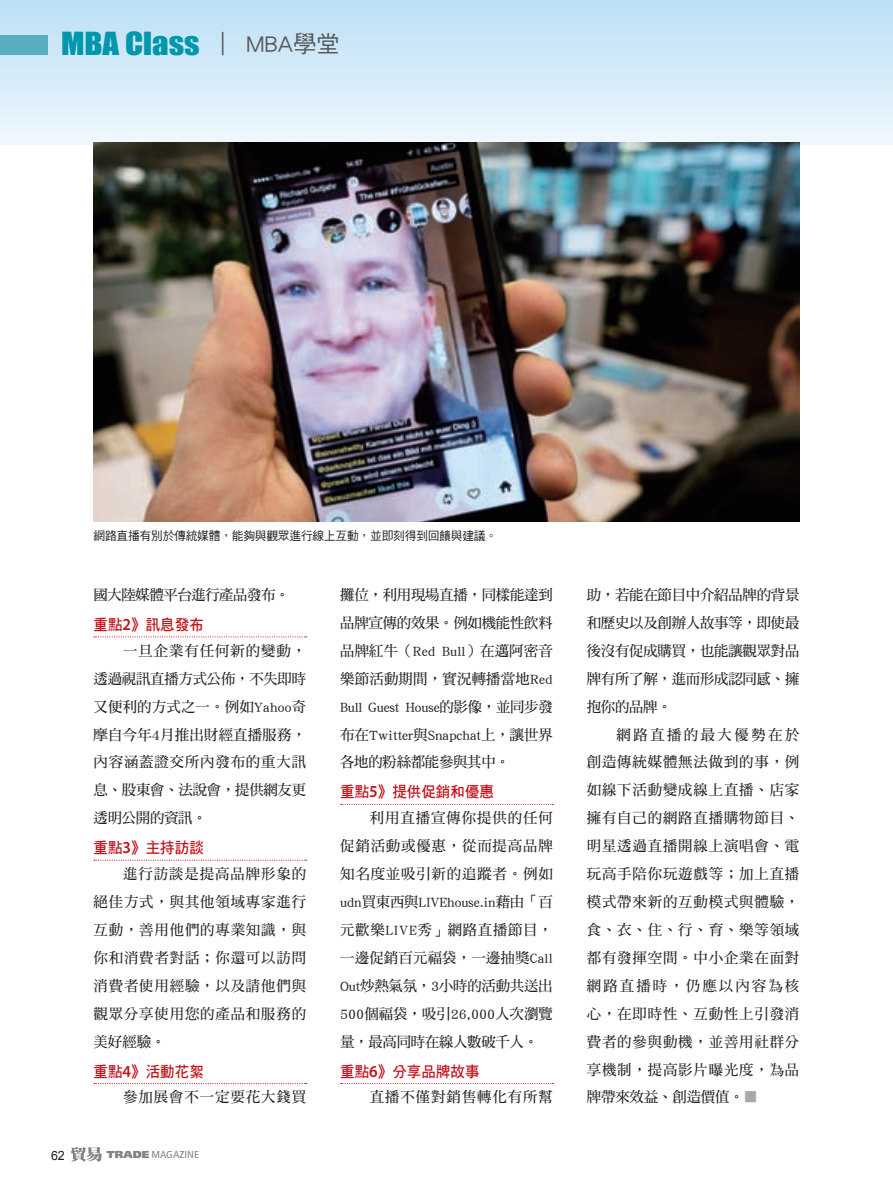
<style>
.page{position:relative;width:893px;height:1191px;background:#fff}
.page>*{position:absolute;margin:0;border:0;box-sizing:border-box;transform-origin:0 0}
.t1{font:29.25px "Impact";color:#0097ad;scale:1.12 1}
.t2{font:15.3px "DF Hei Std W7";color:#c4121a;scale:.95 1}
.t3{font:14.7px/27.9px "DF Ming Std W7";letter-spacing:.06em;color:#231f20;text-align:justify}
.t4{font:14.7px "DF Ming Std W7";letter-spacing:-.015em;color:#231f20}
.t5{font:14.7px "DF Ming Std W7";letter-spacing:-.03em;color:#231f20}
.t6{font:14.7px "DF Ming Std W7";letter-spacing:.145em;color:#231f20}
.t7{font:14.7px "DF Ming Std W7";letter-spacing:-.01em;color:#231f20}
.t8{font:14.7px "DF Ming Std W7";letter-spacing:.17em;color:#231f20}
.t9{font:12.75px "Arial";color:#231f20}
.t10{font:12px "DF Hei Std W5";letter-spacing:-.02em;color:#231f20}
.t11{font:condensed 10.05px "Frutiger";color:#808285;scale:1.1 1}
.s1{font-family:"DF Hei Std W5";font-size:23.4px;color:#57585a}
.s2{font-family:"Myriad Pro";font-weight:600;font-size:16.8px}
.s3{font-weight:900;font-stretch:normal}
.s4{color:#a8a9ad}
</style>
<div class="page">
<div style="left:0;top:0;width:893px;height:145px;background:linear-gradient(to bottom,#bce0f5,#eef7fc)"></div>
<svg style="left:94px;top:636px;width:213px;height:1px"></svg>
<svg style="left:94px;top:859px;width:213px;height:1px"></svg>
<svg style="left:94px;top:1083px;width:213px;height:1px"></svg>
<svg style="left:341px;top:804px;width:212px;height:1px"></svg>
<svg style="left:341px;top:1083px;width:212px;height:1px"></svg>
<img style="left:94px;top:142px;width:705px;height:379px">
<svg style="left:71px;top:1146px;width:31px;height:15px"></svg>
<div style="left:0;top:35px;width:47px;height:20px;background:#59adbf"></div>
<p class="t1" style="left:61px;top:21px;width:251px">MBA Class <span class="s1">｜ MBA學堂</span></p>
<p class="t10" style="left:94px;top:529px;width:405px">網路直播有別於傳統媒體，能夠與觀眾進行線上互動，並即刻得到回饋與建議。</p>
<p class="t5" style="left:94px;top:587px;width:198px">國大陸媒體平台進行產品發布。</p>
<p class="t2" style="left:94px;top:616px;width:118px">重點<span class="s2">2</span>》訊息發布</p>
<p class="t3" style="left:94px;top:636px;width:214px;text-indent:30px">一旦企業有任何新的變動，透過視訊直播方式公佈，不失即時又便利的方式之一。例如Yahoo奇摩自今年4月推出財經直播服務，內容涵蓋證交所內發布的重大訊息、股東會、法說會，提供網友更透明公開的資訊。</p>
<p class="t2" style="left:94px;top:839px;width:118px">重點<span class="s2">3</span>》主持訪談</p>
<p class="t3" style="left:94px;top:859px;width:214px;text-indent:30px">進行訪談是提高品牌形象的絕佳方式，與其他領域專家進行互動，善用他們的專業知識，與你和消費者對話；你還可以訪問消費者使用經驗，以及請他們與觀眾分享使用您的產品和服務的美好經驗。</p>
<p class="t2" style="left:94px;top:1062px;width:118px">重點<span class="s2">4</span>》活動花絮</p>
<p class="t3" style="left:123px;top:1083px;width:184px">參加展會不一定要花大錢買</p>
<p class="t9" style="left:51px;top:1147px;width:15px">62</p>
<p class="t11" style="left:107px;top:1148px;width:86px"><span class="s3">TRADE</span> MAGAZINE</p>
<p class="t3" style="left:340px;top:580px;width:214px">攤位，利用現場直播，同樣能達到品牌宣傳的效果。例如機能性飲料品牌紅牛（Red Bull）在邁阿密音樂節活動期間，實況轉播當地Red Bull Guest House的影像，並同步發布在Twitter與Snapchat上，讓世界各地的粉絲都能參與其中。</p>
<p class="t2" style="left:340px;top:783px;width:164px">重點<span class="s2">5</span>》提供促銷和優惠</p>
<p class="t3" style="left:340px;top:804px;width:214px;text-indent:30px">利用直播宣傳你提供的任何促銷活動或優惠，從而提高品牌知名度並吸引新的追蹤者。例如udn買東西與LIVEhouse.in藉由「百元歡樂LIVE秀」網路直播節目，一邊促銷百元福袋，一邊抽獎Call Out炒熱氣氛，3小時的活動共送出500個福袋，吸引26,000人次瀏覽量，最高同時在線人數破千人。</p>
<p class="t2" style="left:340px;top:1062px;width:148px">重點<span class="s2">6</span>》分享品牌故事</p>
<p class="t3" style="left:370px;top:1083px;width:184px">直播不僅對銷售轉化有所幫</p>
<p class="t4" style="left:587px;top:587px;width:214px">助，若能在節目中介紹品牌的背景</p>
<p class="t4" style="left:587px;top:614px;width:214px">和歷史以及創辦人故事等，即使最</p>
<p class="t4" style="left:587px;top:642px;width:214px">後沒有促成購買，也能讓觀眾對品</p>
<p class="t4" style="left:587px;top:670px;width:214px">牌有所了解，進而形成認同感、擁</p>
<p class="t3" style="left:587px;top:692px;width:86px">抱你的品牌。</p>
<p class="t8" style="left:617px;top:726px;width:184px">網路直播的最大優勢在於</p>
<p class="t3" style="left:587px;top:748px;width:214px">創造傳統媒體無法做到的事，例</p>
<p class="t3" style="left:587px;top:776px;width:214px">如線下活動變成線上直播、店家</p>
<p class="t3" style="left:587px;top:804px;width:214px">擁有自己的網路直播購物節目、</p>
<p class="t3" style="left:587px;top:831px;width:214px">明星透過直播開線上演唱會、電</p>
<p class="t3" style="left:587px;top:859px;width:214px">玩高手陪你玩遊戲等；加上直播</p>
<p class="t3" style="left:587px;top:887px;width:214px">模式帶來新的互動模式與體驗，</p>
<p class="t3" style="left:587px;top:915px;width:214px">食、衣、住、行、育、樂等領域</p>
<p class="t3" style="left:587px;top:943px;width:214px">都有發揮空間。中小企業在面對</p>
<p class="t6" style="left:587px;top:977px;width:214px">網路直播時，仍應以內容為核</p>
<p class="t3" style="left:587px;top:999px;width:214px">心，在即時性、互動性上引發消</p>
<p class="t3" style="left:587px;top:1027px;width:214px">費者的參與動機，並善用社群分</p>
<p class="t3" style="left:587px;top:1055px;width:214px">享機制，提高影片曝光度，為品</p>
<p class="t7" style="left:587px;top:1089px;width:173px">牌帶來效益、創造價值。<span class="s4">■</span></p>
</div>
